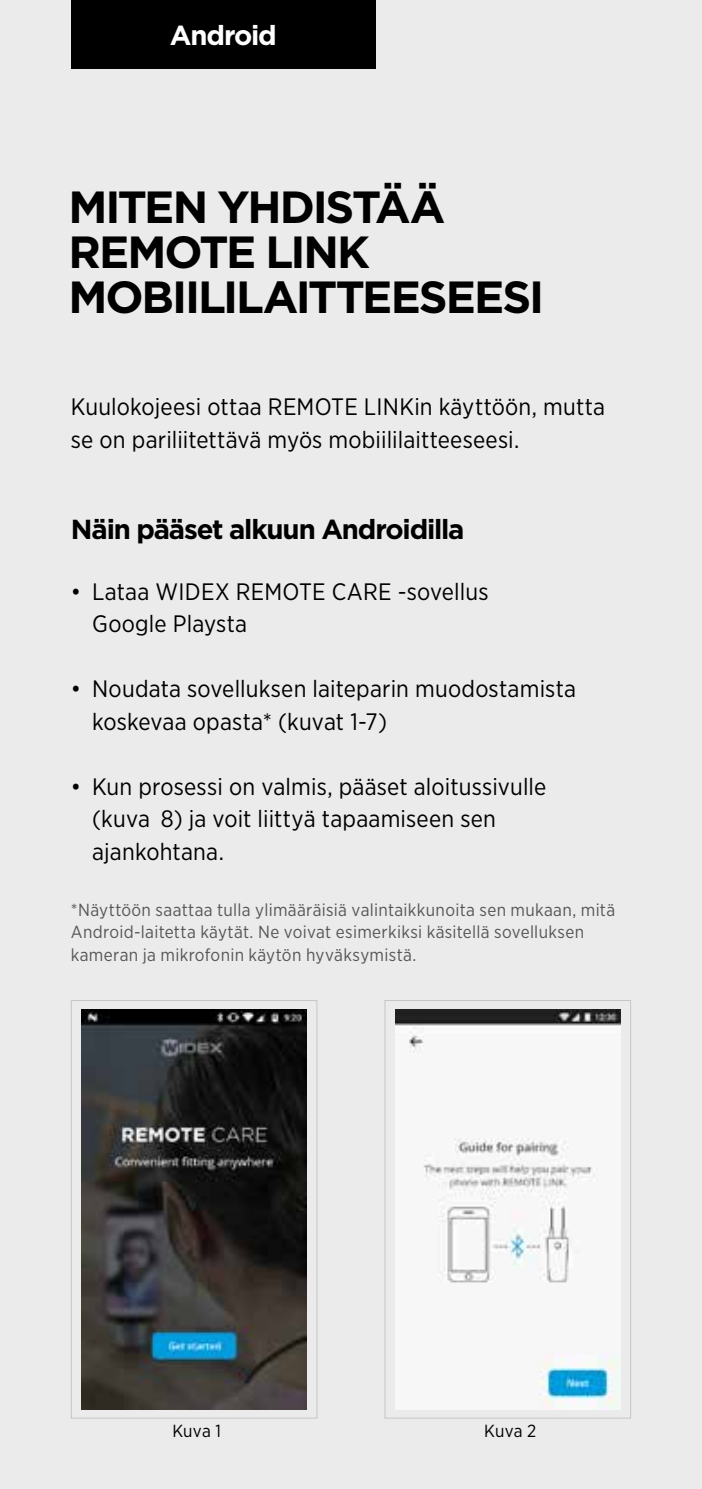
<style>
.page{position:relative;width:702px;height:1489px;background:#fff}
.page>*{position:absolute;margin:0;border:0;box-sizing:border-box;transform-origin:0 0}
.t1{font:700 45px/45px "Gotham";letter-spacing:-.045em;color:#000}
.t2{font:700 27.5px "Gotham";letter-spacing:-.045em;color:#000}
.t3{font:700 27.5px "Gotham";letter-spacing:-.045em;color:#fff}
.t4{font:23.75px/32.5px "Gotham Narrow";letter-spacing:.005em;color:#000}
.t5{font:17.5px/22.5px "Gotham Narrow";letter-spacing:.015em;color:#575756}
.t6{font:17.5px "Gotham Narrow";letter-spacing:.01em;color:#000}
</style>
<div class="page">
<div style="left:0;top:0;width:702px;height:1488px;background:#ecebeb"></div>
<div style="left:71px;top:1000px;width:246px;height:418px;border:1px solid #c6c6c6"></div>
<img style="left:81px;top:1009px;width:225px;height:400px">
<div style="left:384px;top:1000px;width:247px;height:418px;border:1px solid #c6c6c6"></div>
<img style="left:395px;top:1009px;width:225px;height:400px">
<div style="left:71px;top:0;width:305px;height:69px;background:#000"></div>
<p class="t3" style="left:170px;top:18px;width:108px">Android</p>
<h1 class="t1" style="left:68px;top:184px;width:477px">MITEN YHDISTÄÄ<br>REMOTE LINK<br>MOBIILILAITTEESEESI</h1>
<p class="t4" style="left:71px;top:390px;width:535px">Kuulokojeesi ottaa REMOTE LINKin käyttöön, mutta se on pariliitettävä myös mobiililaitteeseesi.</p>
<p class="t2" style="left:71px;top:511px;width:395px">Näin pääset alkuun Androidilla</p>
<p class="t4" style="left:92px;top:574px;width:398px;text-indent:-21px">• Lataa WIDEX REMOTE CARE -sovellus<br>Google Playsta</p>
<p class="t4" style="left:92px;top:672px;width:485px;text-indent:-21px">• Noudata sovelluksen laiteparin muodostamista koskevaa opasta* (kuvat 1-7)</p>
<p class="t4" style="left:92px;top:769px;width:456px;text-indent:-21px">• Kun prosessi on valmis, pääset aloitussivulle (kuva 8) ja voit liittyä tapaamiseen sen ajankohtana.</p>
<p class="t5" style="left:71px;top:898px;width:546px">*Näyttöön saattaa tulla ylimääräisiä valintaikkunoita sen mukaan, mitä<br>Android-laitetta käytät. Ne voivat esimerkiksi käsitellä sovelluksen kameran ja mikrofonin käytön hyväksymistä.</p>
<p class="t6" style="left:172px;top:1419px;width:50px">Kuva 1</p>
<p class="t6" style="left:484px;top:1419px;width:54px">Kuva 2</p>
</div>
